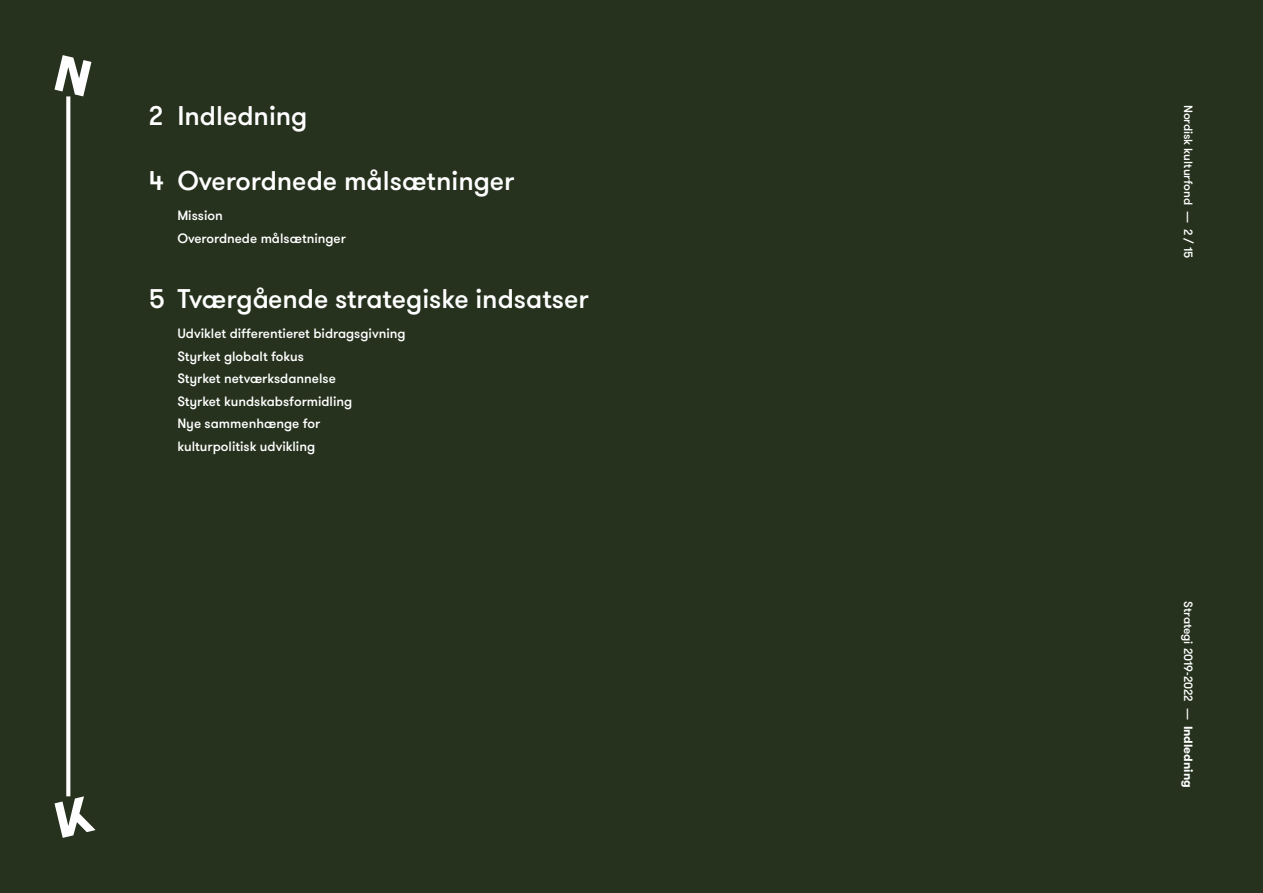
<style>
.page{position:relative;width:1263px;height:893px;background:#26321e}
.page>*{position:absolute;margin:0;border:0;box-sizing:border-box;transform-origin:0 0}
.t1{font:500 27px "GT Walsheim";color:#fff}
.t2{font:500 13.5px/22.5px "GT Walsheim";color:#fff}
.t3{font:500 12px "GT Walsheim";color:#fff}
.s1{font-weight:700}
</style>
<div class="page">
<svg style="left:54px;top:55px;width:42px;height:783px"></svg>
<h1 class="t1" style="left:149px;top:98px;width:160px">2 Indledning</h1>
<h1 class="t1" style="left:149px;top:164px;width:367px">4 Overordnede målsætninger</h1>
<p class="t2" style="left:177px;top:205px;width:170px">Mission<br>Overordnede målsætninger</p>
<h1 class="t1" style="left:149px;top:282px;width:441px">5 Tværgående strategiske indsatser</h1>
<p class="t2" style="left:177px;top:323px;width:230px">Udviklet differentieret bidragsgivning<br>Styrket globalt fokus<br>Styrket netværksdannelse<br>Styrket kundskabsformidling<br>Nye sammenhænge for<br>kulturpolitisk udvikling</p>
<p class="t3" style="left:1196px;top:105px;width:155px;rotate:90deg">Nordisk kulturfond — 2 / 15</p>
<p class="t3" style="left:1196px;top:601px;width:188px;rotate:90deg">Strategi 2019-2022 — <span class="s1">Indledning</span></p>
</div>
